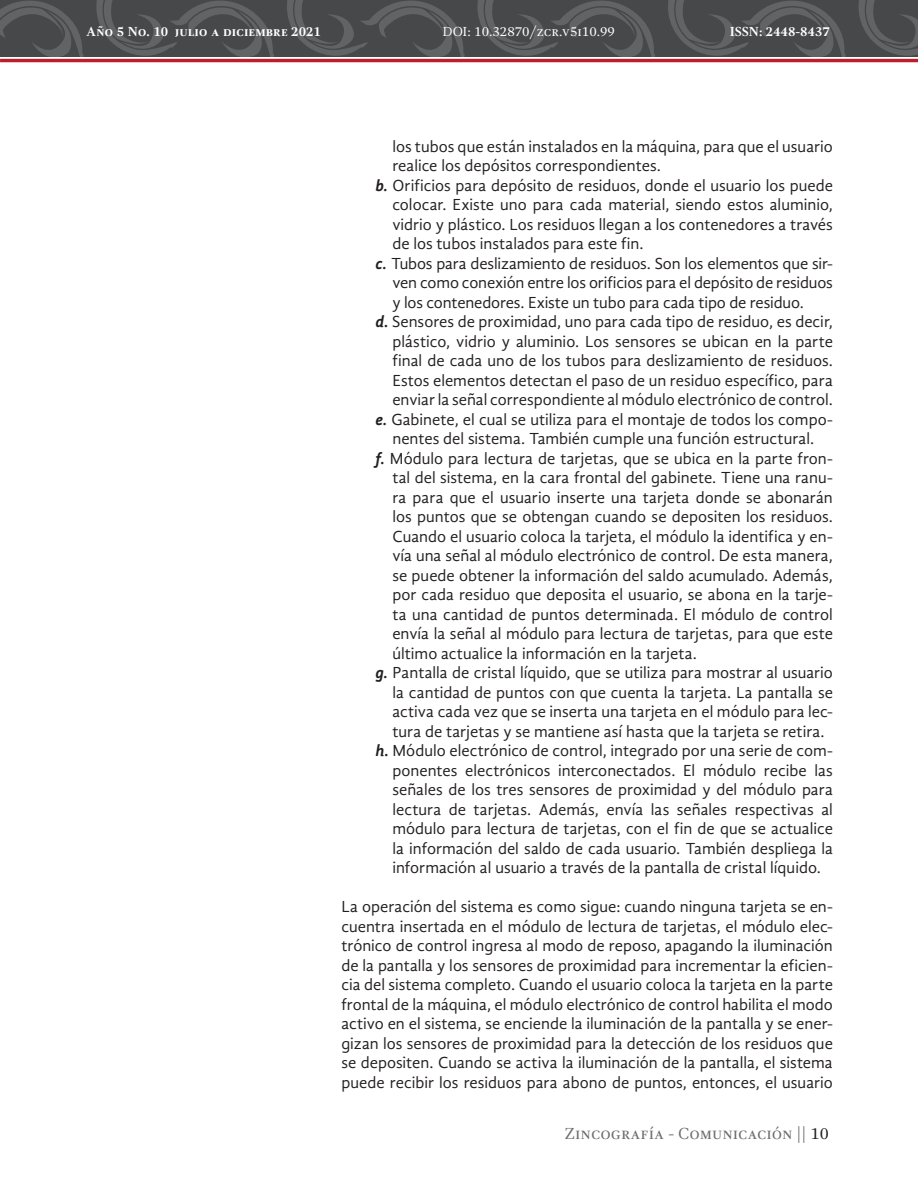
<style>
.page{position:relative;width:918px;height:1188px;background:#fff}
.page>*{position:absolute;margin:0;border:0;box-sizing:border-box;transform-origin:0 0}
.t1{font:16.5px/19.5px "Gandhi Sans";color:#231f20;text-align:justify}
.t2{font:16.5px "Gandhi Serif";color:#6c6d70}
.t3{font:700 13.5px "Gandhi Serif";color:#fff}
.t4{font:13.5px "Gandhi Serif";color:#fff}
.s1{font-weight:700;font-style:italic}
.s2{color:#231f20}
</style>
<div class="page">
<div style="left:0;top:0;width:918px;height:57px;background:#46484a"></div>
<svg style="left:855px;top:0;width:63px;height:59px"></svg>
<svg style="left:0;top:1px;width:84px;height:58px"></svg>
<svg style="left:92px;top:0;width:182px;height:59px"></svg>
<svg style="left:283px;top:0;width:182px;height:59px"></svg>
<svg style="left:474px;top:0;width:181px;height:59px"></svg>
<svg style="left:664px;top:0;width:182px;height:59px"></svg>
<hr style="left:0;top:59px;width:918px;height:3px;background:#be1d2c">
<p class="t3" style="left:86px;top:23px;width:236px">Año 5 No. 10 julio a diciembre 2021</p>
<p class="t4" style="left:442px;top:23px;width:174px">DOI: 10.32870/zcr.v5i10.99</p>
<p class="t3" style="left:730px;top:23px;width:102px">ISSN: 2448-8437</p>
<p class="t1" style="left:392px;top:136px;width:442px">los tubos que están instalados en la máquina, para que el usuario realice los depósitos correspondientes.</p>
<p class="t1" style="left:392px;top:175px;width:442px;text-indent:-17px"><span class="s1">b.</span> Orificios para depósito de residuos, donde el usuario los puede colocar. Existe uno para cada material, siendo estos aluminio, vidrio y plástico. Los residuos llegan a los contenedores a través de los tubos instalados para este fin.</p>
<p class="t1" style="left:392px;top:253px;width:442px;text-indent:-17px"><span class="s1">c.</span> Tubos para deslizamiento de residuos. Son los elementos que sir&shy;ven como conexión entre los orificios para el depósito de residuos y los contenedores. Existe un tubo para cada tipo de residuo.</p>
<p class="t1" style="left:392px;top:312px;width:442px;text-indent:-17px"><span class="s1">d.</span> Sensores de proximidad, uno para cada tipo de residuo, es decir, plástico, vidrio y aluminio. Los sensores se ubican en la parte final de cada uno de los tubos para deslizamiento de residuos.<br>Estos elementos detectan el paso de un residuo específico, para enviar la señal correspondiente al módulo electrónico de control.</p>
<p class="t1" style="left:375px;top:409px;width:459px;text-align:center"><span class="s1">e.</span> Gabinete, el cual se utiliza para el montaje de todos los compo&shy;nentes del sistema. También cumple una función estructural.</p>
<p class="t1" style="left:392px;top:448px;width:442px;text-indent:-17px"><span class="s1">f.</span> Módulo para lectura de tarjetas, que se ubica en la parte fron&shy;tal del sistema, en la cara frontal del gabinete. Tiene una ranu&shy;ra para que el usuario inserte una tarjeta donde se abonarán los puntos que se obtengan cuando se depositen los residuos.<br>Cuando el usuario coloca la tarjeta, el módulo la identifica y en&shy;vía una señal al módulo electrónico de control. De esta manera, se puede obtener la información del saldo acumulado. Además, por cada residuo que deposita el usuario, se abona en la tarje&shy;ta una cantidad de puntos determinada. El módulo de control envía la señal al módulo para lectura de tarjetas, para que este último actualice la información en la tarjeta.</p>
<p class="t1" style="left:392px;top:663px;width:442px;text-indent:-17px"><span class="s1">g.</span> Pantalla de cristal líquido, que se utiliza para mostrar al usuario la cantidad de puntos con que cuenta la tarjeta. La pantalla se activa cada vez que se inserta una tarjeta en el módulo para lec&shy;tura de tarjetas y se mantiene así hasta que la tarjeta se retira.</p>
<p class="t1" style="left:392px;top:741px;width:442px;text-indent:-17px"><span class="s1">h.</span> Módulo electrónico de control, integrado por una serie de com&shy;ponentes electrónicos interconectados. El módulo recibe las señales de los tres sensores de proximidad y del módulo para lectura de tarjetas. Además, envía las señales respectivas al módulo para lectura de tarjetas, con el fin de que se actualice la información del saldo de cada usuario. También despliega la información al usuario a través de la pantalla de cristal líquido.</p>
<p class="t1" style="left:341px;top:897px;width:493px">La operación del sistema es como sigue: cuando ninguna tarjeta se en&shy;cuentra insertada en el módulo de lectura de tarjetas, el módulo elec&shy;trónico de control ingresa al modo de reposo, apagando la iluminación de la pantalla y los sensores de proximidad para incrementar la eficien&shy;cia del sistema completo. Cuando el usuario coloca la tarjeta en la parte frontal de la máquina, el módulo electrónico de control habilita el modo activo en el sistema, se enciende la iluminación de la pantalla y se ener&shy;gizan los sensores de proximidad para la detección de los residuos que se depositen. Cuando se activa la iluminación de la pantalla, el sistema puede recibir los residuos para abono de puntos, entonces, el usuario</p>
<p class="t2" style="left:565px;top:1125px;width:265px">Zincografía - Comunicación || <span class="s2">10</span></p>
</div>
